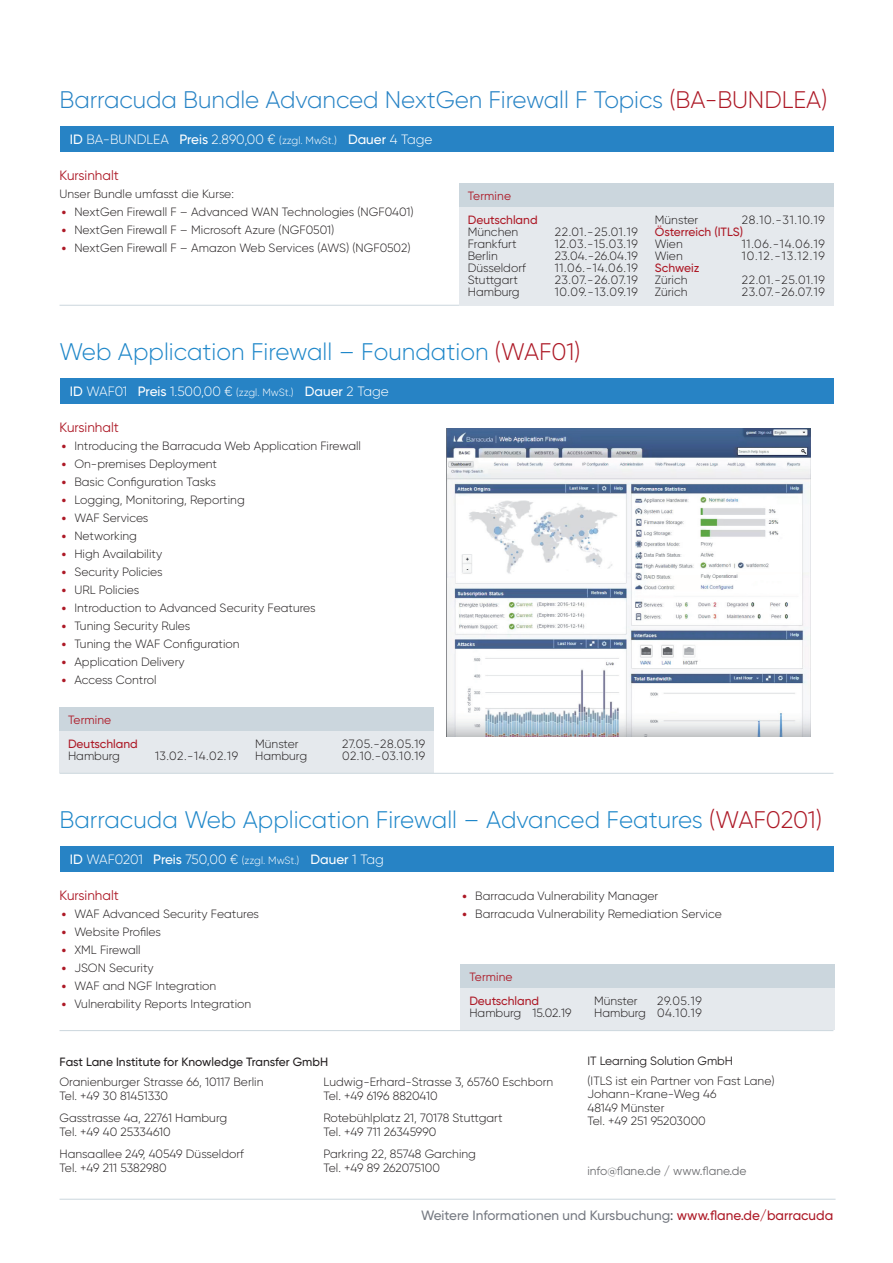
<style>
.page{position:relative;width:893px;height:1263px;background:#fff}
.page>*{position:absolute;margin:0;border:0;box-sizing:border-box;transform-origin:0 0}
.t1{font:300 24px "Gilroy";color:#1f87c9}
.t2{font:300 24px "Gilroy";letter-spacing:-.005em;color:#2783c5}
.t3{font:300 13.5px "Gilroy";color:#fff}
.t4{font:500 13.5px "Gilroy";color:#767a82}
.t5{font:13.5px "Gilroy";color:#ad1926}
.t6{font:300 12px/13.5px "Gilroy";color:#231f20}
.t7{font:500 12px "Gilroy";color:#ad1926}
.t8{font:500 12px "Gilroy";color:#231f20}
.t9{font:12px "Gilroy";color:#6c6d70}
.t10{font:300 12px/12px "Gilroy";letter-spacing:.02em;color:#231f20;text-align:right}
.t11{font:12px "Gilroy";color:#231f20}
.t12{font:12px "Gilroy";letter-spacing:.01em;color:#ad1926}
.s1{color:#ad1926}
.s2{font-weight:500}
.s3{font-size:10.5px}
.s4{font-family:"Zapf Chancery";font-weight:500;font-style:italic;color:#ad1926}
.s5{color:#4c5159}
</style>
<div class="page">
<hr style="left:60px;top:305px;width:773px;height:1px;background:#cbd6dd">
<div style="left:60px;top:378px;width:773px;height:26px;background:#2783c5"></div>
<div style="left:60px;top:730px;width:374px;height:43px;background:#e5e9ed"></div>
<div style="left:60px;top:707px;width:374px;height:24px;background:#cbd6dd"></div>
<div style="left:60px;top:126px;width:773px;height:25px;background:#2783c5"></div>
<div style="left:459px;top:206px;width:374px;height:99px;background:#e5e9ed"></div>
<div style="left:459px;top:184px;width:374px;height:23px;background:#cbd6dd"></div>
<hr style="left:60px;top:773px;width:773px;height:1px;background:#cbd6dd">
<div style="left:60px;top:846px;width:773px;height:26px;background:#2783c5"></div>
<div style="left:461px;top:987px;width:374px;height:42px;background:#e5e9ed"></div>
<div style="left:461px;top:964px;width:374px;height:23px;background:#cbd6dd"></div>
<img style="left:446px;top:429px;width:365px;height:308px">
<hr style="left:60px;top:1030px;width:773px;height:1px;background:#cbd6dd">
<hr style="left:60px;top:1199px;width:776px;height:1px;background:#cbd6dd">
<h1 class="t2" style="left:60px;top:85px;width:769px">Barracuda Bundle Advanced NextGen Firewall F Topics <span class="s1">(BA-BUNDLEA)</span></h1>
<p class="t3" style="left:70px;top:131px;width:364px"><span class="s2">ID</span> BA-BUNDLEA <span class="s2">Preis</span> 2.890,00 € <span class="s3">(zzgl. MwSt.)</span> <span class="s2">Dauer</span> 4 Tage</p>
<p class="t5" style="left:60px;top:167px;width:61px">Kursinhalt</p>
<p class="t6" style="left:60px;top:187px;width:176px">Unser Bundle umfasst die Kurse:</p>
<p class="t6" style="left:60px;top:205px;width:356px"><span class="s4">•</span> NextGen Firewall F – Advanced WAN Technologies (NGF0401)</p>
<p class="t6" style="left:60px;top:223px;width:276px"><span class="s4">•</span> NextGen Firewall F – Microsoft Azure (NGF0501)</p>
<p class="t6" style="left:60px;top:241px;width:352px"><span class="s4">•</span> NextGen Firewall F – Amazon Web Services (AWS) (NGF0502)</p>
<p class="t12" style="left:468px;top:188px;width:45px">Termine</p>
<p class="t7" style="left:468px;top:213px;width:71px">Deutschland</p>
<p class="t6" style="left:468px;top:225px;width:52px">München</p>
<p class="t6" style="left:555px;top:225px;width:85px">22.01.-25.01.19</p>
<p class="t6" style="left:468px;top:237px;width:50px">Frankfurt</p>
<p class="t6" style="left:555px;top:237px;width:85px">12.03.-15.03.19</p>
<p class="t6" style="left:468px;top:249px;width:32px">Berlin</p>
<p class="t6" style="left:555px;top:249px;width:85px">23.04.-26.04.19</p>
<p class="t6" style="left:468px;top:261px;width:60px">Düsseldorf</p>
<p class="t6" style="left:555px;top:261px;width:85px">11.06.-14.06.19</p>
<p class="t6" style="left:468px;top:273px;width:52px">Stuttgart</p>
<p class="t6" style="left:555px;top:273px;width:85px">23.07.-26.07.19</p>
<p class="t6" style="left:468px;top:285px;width:54px">Hamburg</p>
<p class="t6" style="left:555px;top:285px;width:85px">10.09.-13.09.19</p>
<h1 class="t1" style="left:60px;top:337px;width:523px">Web Application Firewall – Foundation <span class="s1">(WAF01)</span></h1>
<p class="t3" style="left:70px;top:383px;width:321px"><span class="s2">ID</span> WAF01 <span class="s2">Preis</span> 1.500,00 € <span class="s3">(zzgl. MwSt.)</span> <span class="s2">Dauer</span> 2 Tage</p>
<p class="t5" style="left:60px;top:419px;width:61px">Kursinhalt</p>
<p class="t6" style="left:60px;top:439px;width:303px"><span class="s4">•</span> Introducing the Barracuda Web Application Firewall</p>
<p class="t6" style="left:60px;top:457px;width:159px"><span class="s4">•</span> On-premises Deployment</p>
<p class="t6" style="left:60px;top:475px;width:158px"><span class="s4">•</span> Basic Configuration Tasks</p>
<p class="t6" style="left:60px;top:493px;width:187px"><span class="s4">•</span> Logging, Monitoring, Reporting</p>
<p class="t6" style="left:60px;top:511px;width:90px"><span class="s4">•</span> WAF Services</p>
<p class="t6" style="left:60px;top:529px;width:79px"><span class="s4">•</span> Networking</p>
<p class="t6" style="left:60px;top:547px;width:104px"><span class="s4">•</span> High Availability</p>
<p class="t6" style="left:60px;top:565px;width:105px"><span class="s4">•</span> Security Policies</p>
<p class="t6" style="left:60px;top:583px;width:81px"><span class="s4">•</span> URL Policies</p>
<p class="t6" style="left:60px;top:601px;width:258px"><span class="s4">•</span> Introduction to Advanced Security Features</p>
<p class="t6" style="left:60px;top:619px;width:132px"><span class="s4">•</span> Tuning Security Rules</p>
<p class="t6" style="left:60px;top:637px;width:182px"><span class="s4">•</span> Tuning the WAF Configuration</p>
<p class="t6" style="left:60px;top:655px;width:127px"><span class="s4">•</span> Application Delivery</p>
<p class="t6" style="left:60px;top:673px;width:99px"><span class="s4">•</span> Access Control</p>
<p class="t12" style="left:68px;top:712px;width:45px">Termine</p>
<p class="t7" style="left:68px;top:737px;width:71px">Deutschland</p>
<p class="t6" style="left:68px;top:749px;width:54px">Hamburg</p>
<p class="t6" style="left:155px;top:749px;width:85px">13.02.-14.02.19</p>
<p class="t6" style="left:255px;top:737px;width:45px">Münster</p>
<p class="t6" style="left:342px;top:737px;width:85px">27.05.-28.05.19</p>
<p class="t6" style="left:255px;top:749px;width:54px">Hamburg</p>
<p class="t6" style="left:342px;top:749px;width:85px">02.10.-03.10.19</p>
<p class="t6" style="left:655px;top:213px;width:45px">Münster</p>
<p class="t6" style="left:742px;top:213px;width:85px">28.10.-31.10.19</p>
<p class="t7" style="left:655px;top:225px;width:90px">Österreich (ITLS)</p>
<p class="t6" style="left:655px;top:237px;width:29px">Wien</p>
<p class="t6" style="left:742px;top:237px;width:85px">11.06.-14.06.19</p>
<p class="t6" style="left:655px;top:249px;width:29px">Wien</p>
<p class="t6" style="left:742px;top:249px;width:85px">10.12.-13.12.19</p>
<p class="t7" style="left:655px;top:261px;width:46px">Schweiz</p>
<p class="t6" style="left:655px;top:273px;width:34px">Zürich</p>
<p class="t6" style="left:742px;top:273px;width:85px">22.01.-25.01.19</p>
<p class="t6" style="left:655px;top:285px;width:34px">Zürich</p>
<p class="t6" style="left:742px;top:285px;width:85px">23.07.-26.07.19</p>
<h1 class="t1" style="left:60px;top:805px;width:764px">Barracuda Web Application Firewall – Advanced Features <span class="s1">(WAF0201)</span></h1>
<p class="t3" style="left:70px;top:851px;width:316px"><span class="s2">ID</span> WAF0201 <span class="s2">Preis</span> 750,00 € <span class="s3">(zzgl. MwSt.)</span> <span class="s2">Dauer</span> 1 Tag</p>
<p class="t5" style="left:60px;top:887px;width:61px">Kursinhalt</p>
<p class="t6" style="left:60px;top:907px;width:201px"><span class="s4">•</span> WAF Advanced Security Features</p>
<p class="t6" style="left:60px;top:925px;width:103px"><span class="s4">•</span> Website Profiles</p>
<p class="t6" style="left:60px;top:943px;width:83px"><span class="s4">•</span> XML Firewall</p>
<p class="t6" style="left:60px;top:961px;width:96px"><span class="s4">•</span> JSON Security</p>
<p class="t6" style="left:60px;top:979px;width:158px"><span class="s4">•</span> WAF and NGF Integration</p>
<p class="t6" style="left:60px;top:997px;width:193px"><span class="s4">•</span> Vulnerability Reports Integration</p>
<p class="t6" style="left:460px;top:889px;width:200px"><span class="s4">•</span> Barracuda Vulnerability Manager</p>
<p class="t6" style="left:460px;top:907px;width:263px"><span class="s4">•</span> Barracuda Vulnerability Remediation Service</p>
<p class="t12" style="left:469px;top:969px;width:45px">Termine</p>
<p class="t7" style="left:469px;top:993px;width:71px">Deutschland</p>
<p class="t6" style="left:469px;top:1006px;width:104px">Hamburg 15.02.19</p>
<p class="t10" style="left:594px;top:995px;width:109px">29.05.19<br>Hamburg 04.10.19</p>
<p class="t6" style="left:594px;top:994px;width:45px">Münster</p>
<p class="t8" style="left:60px;top:1054px;width:270px">Fast Lane Institute for Knowledge Transfer GmbH</p>
<p class="t6" style="left:60px;top:1075px;width:205px">Oranienburger Strasse 66, 10117 Berlin<br>Tel. +49 30 81451330</p>
<p class="t6" style="left:60px;top:1111px;width:169px">Gasstrasse 4a, 22761 Hamburg<br>Tel. +49 40 25334610</p>
<p class="t6" style="left:60px;top:1147px;width:186px">Hansaallee 249, 40549 Düsseldorf<br>Tel. +49 211 5382980</p>
<p class="t6" style="left:323px;top:1075px;width:231px">Ludwig-Erhard-Strasse 3, 65760 Eschborn<br>Tel. +49 6196 8820410</p>
<p class="t6" style="left:323px;top:1111px;width:181px">Rotebühlplatz 21, 70178 Stuttgart<br>Tel. +49 711 26345990</p>
<p class="t6" style="left:323px;top:1147px;width:154px">Parkring 22, 85748 Garching<br>Tel. +49 89 262075100</p>
<p class="t11" style="left:587px;top:1054px;width:147px">IT Learning Solution GmbH</p>
<p class="t6" style="left:587px;top:1074px;width:189px">(ITLS ist ein Partner von Fast Lane)<br>Johann-Krane-Weg 46<br>48149 Münster<br>Tel. +49 251 95203000</p>
<p class="t9" style="left:587px;top:1163px;width:161px">info@flane.de / www.flane.de</p>
<p class="t4" style="left:421px;top:1206px;width:414px">Weitere Informationen und Kursbuchung<span class="s5">:</span> <span class="s1">www.flane.de/barracuda</span></p>
</div>
